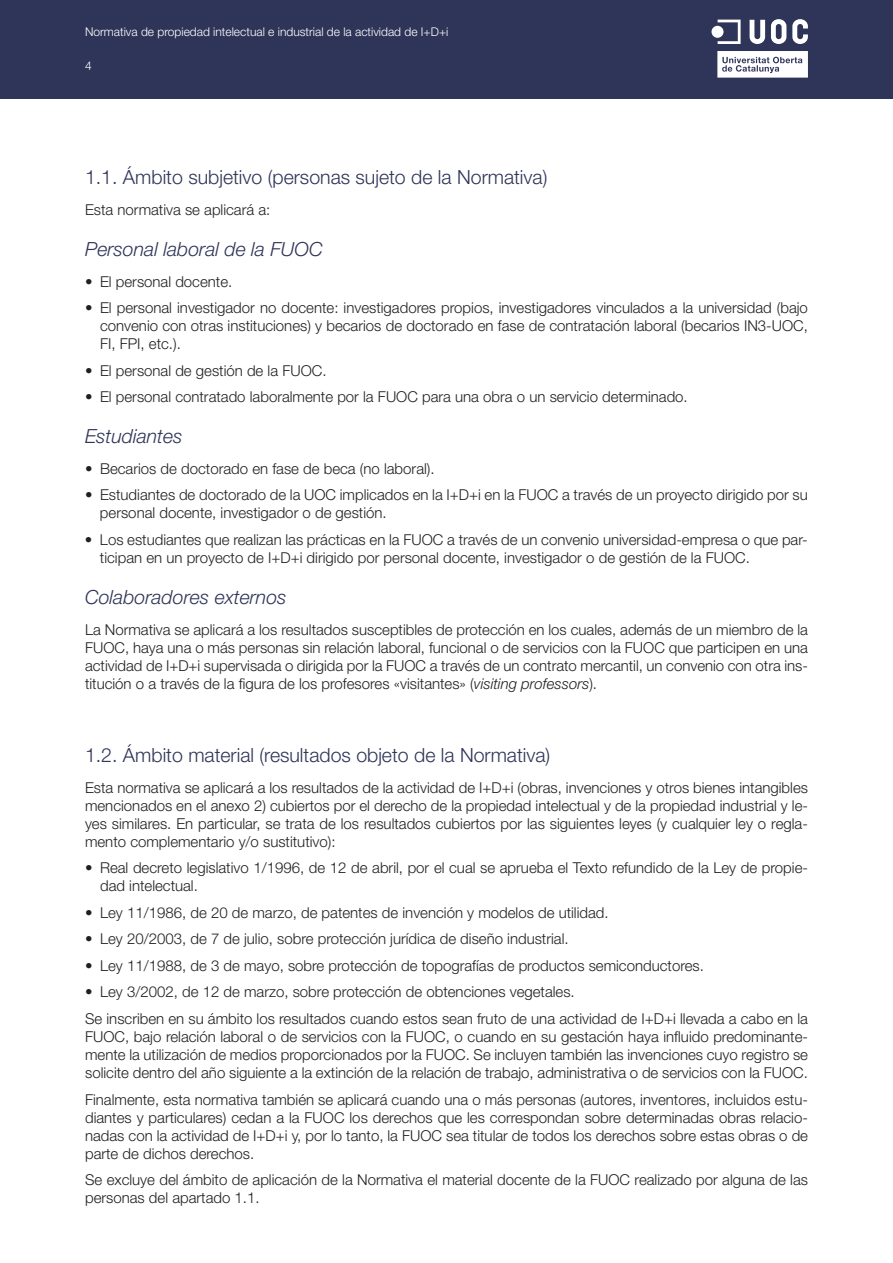
<style>
.page{position:relative;width:893px;height:1263px;background:#fff}
.page>*{position:absolute;margin:0;border:0;box-sizing:border-box;transform-origin:0 0}
.t1{font:300 19.5px "Helvetica Neue LT Std";color:#2f3558}
.t2{font:italic 300 19.5px "Helvetica Neue LT Std";color:#2f3558}
.t3{font:300 15px/18px "Helvetica Neue LT Std";color:#231f20;text-align:justify}
.t4{font:300 12px "Helvetica Neue LT Std";color:#fff}
.s1{font-style:italic}
</style>
<div class="page">
<div style="left:0;top:0;width:893px;height:99px;background:#2f3558"></div>
<svg style="left:717px;top:51px;width:91px;height:27px"></svg>
<svg style="left:750px;top:20px;width:15px;height:24px"></svg>
<svg style="left:771px;top:19px;width:15px;height:25px"></svg>
<svg style="left:792px;top:19px;width:16px;height:25px"></svg>
<div style="left:711px;top:26px;width:12px;height:12px;background:#fff;border-radius:50%"></div>
<svg style="left:718px;top:20px;width:23px;height:24px"></svg>
<p class="t4" style="left:85px;top:25px;width:365px">Normativa de propiedad intelectual e industrial de la actividad de I+D+i</p>
<p class="t4" style="left:85px;top:58px;width:8px">4</p>
<h1 class="t1" style="left:85px;top:165px;width:464px">1. 1. Ámbito subjetivo (personas sujeto de la Normativa)</h1>
<p class="t3" style="left:85px;top:200px;width:187px">Esta normativa se aplicará a:</p>
<h1 class="t2" style="left:85px;top:237px;width:239px">Personal laboral de la FUOC</h1>
<p class="t3" style="left:85px;top:272px;width:149px">• El personal docente.</p>
<p class="t3" style="left:100px;top:298px;width:709px;text-indent:-15px">• El personal investigador no docente: investigadores propios, investigadores vinculados a la universidad (bajo convenio con otras instituciones) y becarios de doctorado en fase de contratación laboral (becarios IN3-UOC, FI, FPI, etc.).</p>
<p class="t3" style="left:85px;top:361px;width:243px">• El personal de gestión de la FUOC.</p>
<p class="t3" style="left:85px;top:387px;width:604px">• El personal contratado laboralmente por la FUOC para una obra o un servicio determinado.</p>
<h1 class="t2" style="left:85px;top:424px;width:99px">Estudiantes</h1>
<p class="t3" style="left:85px;top:459px;width:351px">• Becarios de doctorado en fase de beca (no laboral).</p>
<p class="t3" style="left:100px;top:486px;width:709px;text-indent:-15px">• Estudiantes de doctorado de la UOC implicados en la I+D+i en la FUOC a través de un proyecto dirigido por su personal docente, investigador o de gestión.</p>
<p class="t3" style="left:100px;top:530px;width:709px;text-indent:-15px">• Los estudiantes que realizan las prácticas en la FUOC a través de un convenio universidad-empresa o que par&shy;ticipan en un proyecto de I+D+i dirigido por personal docente, investigador o de gestión de la FUOC.</p>
<h1 class="t2" style="left:85px;top:585px;width:203px">Colaboradores externos</h1>
<p class="t3" style="left:85px;top:620px;width:724px">La Normativa se aplicará a los resultados susceptibles de protección en los cuales, además de un miembro de la FUOC, haya una o más personas sin relación laboral, funcional o de servicios con la FUOC que participen en una actividad de I+D+i supervisada o dirigida por la FUOC a través de un contrato mercantil, un convenio con otra ins&shy;titución o a través de la figura de los profesores «visitantes» (<span class="s1">visiting professors</span>).</p>
<h1 class="t1" style="left:85px;top:743px;width:467px">1. 2. Ámbito material (resultados objeto de la Normativa)</h1>
<p class="t3" style="left:85px;top:778px;width:724px">Esta normativa se aplicará a los resultados de la actividad de I+D+i (obras, invenciones y otros bienes intangibles mencionados en el anexo 2) cubiertos por el derecho de la propiedad intelectual y de la propiedad industrial y le&shy;yes similares. En particular, se trata de los resultados cubiertos por las siguientes leyes (y cualquier ley o regla&shy;mento complementario y/o sustitutivo):</p>
<p class="t3" style="left:100px;top:859px;width:709px;text-indent:-15px">• Real decreto legislativo 1/1996, de 12 de abril, por el cual se aprueba el Texto refundido de la Ley de propie&shy;dad intelectual.</p>
<p class="t3" style="left:85px;top:903px;width:525px">• Ley 11/1986, de 20 de marzo, de patentes de invención y modelos de utilidad.</p>
<p class="t3" style="left:85px;top:930px;width:485px">• Ley 20/2003, de 7 de julio, sobre protección jurídica de diseño industrial.</p>
<p class="t3" style="left:85px;top:956px;width:620px">• Ley 11/1988, de 3 de mayo, sobre protección de topografías de productos semiconductores.</p>
<p class="t3" style="left:85px;top:978px;width:724px;line-height:26.5px">• Ley 3/2002, de 12 de marzo, sobre protección de obtenciones vegetales.<br>Se inscriben en su ámbito los resultados cuando estos sean fruto de una actividad de I+D+i llevada a cabo en la</p>
<p class="t3" style="left:85px;top:1027px;width:724px">FUOC, bajo relación laboral o de servicios con la FUOC, o cuando en su gestación haya influido predominante&shy;mente la utilización de medios proporcionados por la FUOC. Se incluyen también las invenciones cuyo registro se solicite dentro del año siguiente a la extinción de la relación de trabajo, administrativa o de servicios con la FUOC.</p>
<p class="t3" style="left:85px;top:1090px;width:724px">Finalmente, esta normativa también se aplicará cuando una o más personas (autores, inventores, incluidos estu&shy;diantes y particulares) cedan a la FUOC los derechos que les correspondan sobre determinadas obras relacio&shy;nadas con la actividad de I+D+i y, por lo tanto, la FUOC sea titular de todos los derechos sobre estas obras o de parte de dichos derechos.</p>
<p class="t3" style="left:85px;top:1170px;width:724px">Se excluye del ámbito de aplicación de la Normativa el material docente de la FUOC realizado por alguna de las personas del apartado 1. 1.</p>
</div>
